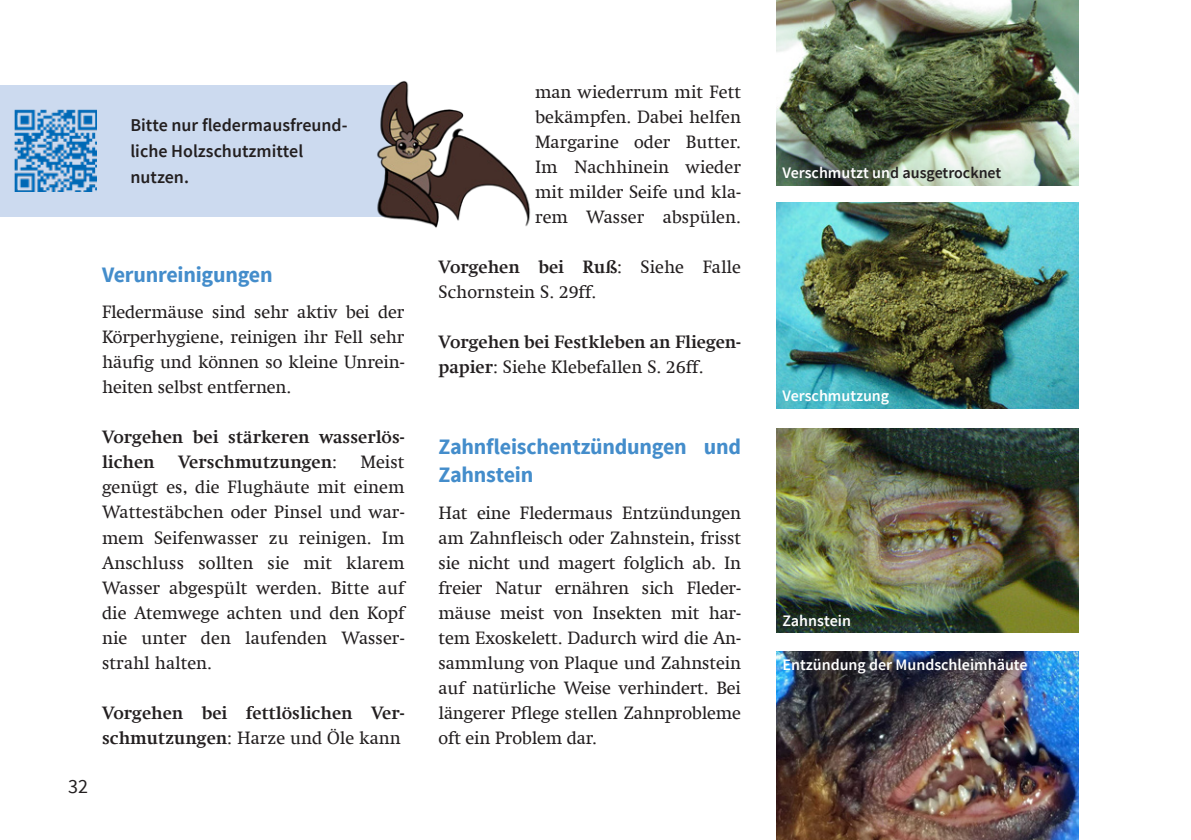
<style>
.page{position:relative;width:1191px;height:840px;background:#fff}
.page>*{position:absolute;margin:0;border:0;box-sizing:border-box;transform-origin:0 0}
.t1{font:700 22px/28px "Source Sans Pro";letter-spacing:-.01em;color:#448dcb}
.t2{font:20px "Source Sans Pro";color:#231f20}
.t3{font:18px/25px "Swift Com";color:#231f20;text-align:justify}
.t4{font:700 18px/25px "Swift Com";color:#231f20}
.t5{font:600 18px/26px "Source Sans Pro";color:#231f20}
.t6{font:600 16px "Source Sans Pro";color:#fff}
.t7{font:600 16px "Source Sans Pro";color:#231f20}
.s1{font-weight:400}
.s2{font-weight:700}
.s3{color:#fff}
</style>
<div class="page">
<img style="left:776px;top:651px;width:302px;height:188px">
<img style="left:777px;top:0;width:301px;height:186px">
<img style="left:776px;top:202px;width:302px;height:206px">
<img style="left:776px;top:428px;width:302px;height:204px">
<div style="left:0;top:85px;width:404px;height:131px;background:#ccdaef"></div>
<img style="left:364px;top:81px;width:167px;height:147px">
<img style="left:15px;top:110px;width:81px;height:81px">
<p class="t5" style="left:130px;top:113px;width:219px">Bitte nur fledermausfreund&shy;liche Holzschutzmittel nutzen.</p>
<p class="t2" style="left:68px;top:773px;width:21px">32</p>
<p class="t1" style="left:102px;top:261px;width:172px">Verunreinigungen</p>
<p class="t3" style="left:102px;top:299px;width:304px">Fledermäuse sind sehr aktiv bei der Körperhygiene, reinigen ihr Fell sehr häufig und können so kleine Unrein&shy;heiten selbst entfernen.</p>
<p class="t4" style="left:102px;top:424px;width:304px">Vorgehen bei stärkeren wasserlös&shy;lichen</p>
<p class="t3" style="left:102px;top:449px;width:304px;text-indent:258px">Meist genügt es, die Flughäute mit einem Wattestäbchen oder Pinsel und war&shy;mem Seifenwasser zu reinigen. Im Anschluss sollten sie mit klarem Wasser abgespült werden. Bitte auf die Atemwege achten und den Kopf nie unter den laufenden Wasser&shy;strahl halten.</p>
<p class="t4" style="left:102px;top:699px;width:304px">Vorgehen bei fettlöslichen Ver&shy;schmutzungen<span class="s1">: Harze und Öle kann</span></p>
<p class="t4" style="left:178px;top:449px;width:160px">Verschmutzungen<span class="s1">:</span></p>
<p class="t3" style="left:535px;top:79px;width:207px">man wiederrum mit Fett bekämpfen. Dabei helfen Margarine oder Butter.<br>Im Nachhinein wieder mit milder Seife und kla&shy;rem Wasser abspülen.</p>
<p class="t3" style="left:438px;top:254px;width:304px"><span class="s2">Vorgehen bei Ruß</span>: Siehe Falle<br>Schornstein S. 29ff.</p>
<p class="t4" style="left:438px;top:329px;width:304px">Vorgehen bei Festkleben an Fliegen&shy;papier<span class="s1">: Siehe Klebefallen S. 26ff.</span></p>
<p class="t1" style="left:438px;top:433px;width:304px">Zahnfleischentzündungen und<br>Zahnstein</p>
<p class="t3" style="left:438px;top:500px;width:304px">Hat eine Fledermaus Entzündungen am Zahnfleisch oder Zahnstein, frisst sie nicht und magert folglich ab. In freier Natur ernähren sich Fleder&shy;mäuse meist von Insekten mit har&shy;tem Exoskelett. Dadurch wird die An&shy;sammlung von Plaque und Zahnstein auf natürliche Weise verhindert. Bei längerer Pflege stellen Zahnprobleme oft ein Problem dar.</p>
<p class="t7" style="left:782px;top:162px;width:220px"><span class="s3">Verschmutzt un</span>d ausgetrocknet</p>
<p class="t6" style="left:782px;top:385px;width:108px">Verschmutzung</p>
<p class="t6" style="left:782px;top:610px;width:70px">Zahnstein</p>
<p class="t6" style="left:782px;top:653px;width:247px">Entzündung der Mundschleimhäute</p>
</div>
